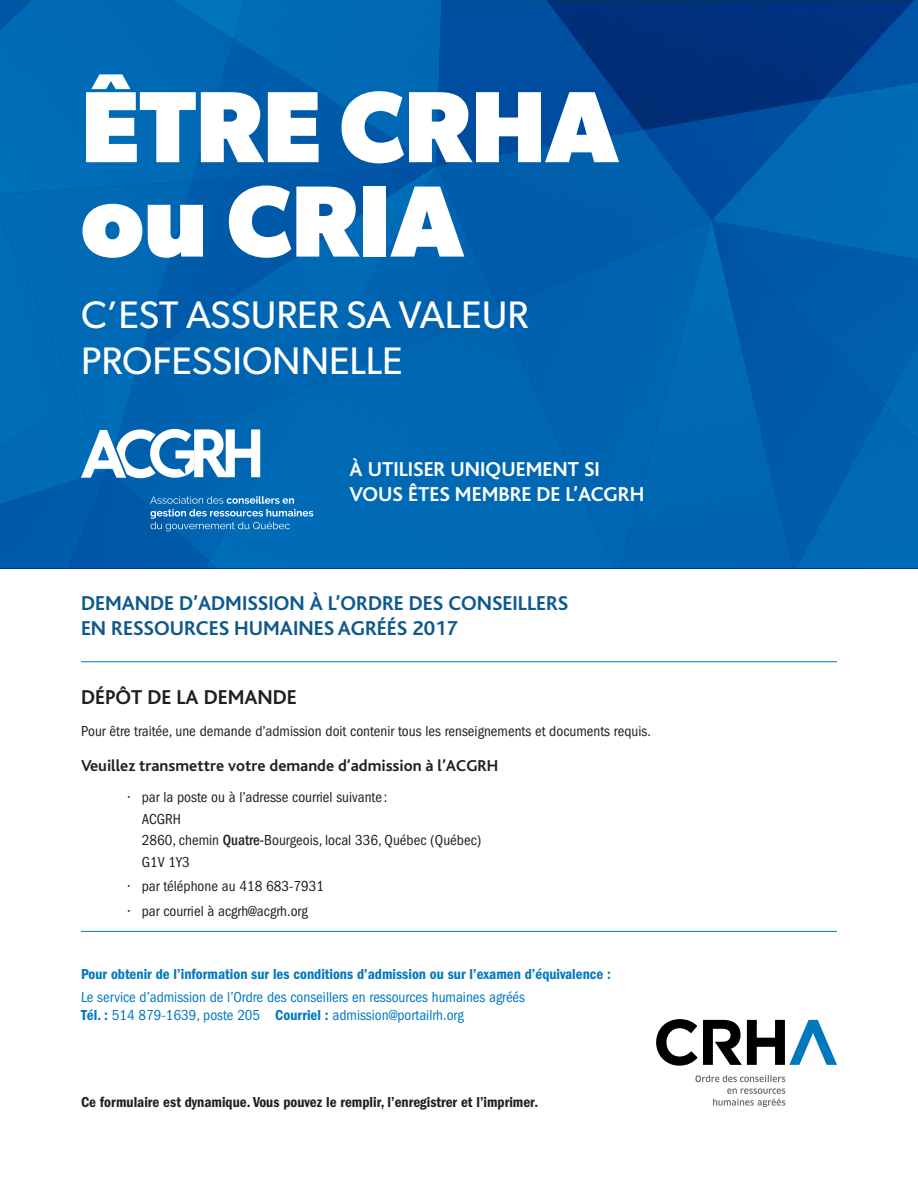
<style>
.page{position:relative;width:918px;height:1188px;background:#fff}
.page>*{position:absolute;margin:0;border:0;box-sizing:border-box;transform-origin:0 0}
.t1{font:700 101.55px/94.3px "Gibson";color:#fff}
.t2{font:38.4px/46.2px "Gibson";color:#fff}
.t3{font:700 21px/25.2px "Bliss";color:#0e598c}
.t4{font:700 21px/25.2px "Bliss";color:#fff}
.t5{font:700 21px "Bliss";color:#231f20}
.t6{font:700 16.5px "Bliss";color:#231f20}
.t7{font:condensed 15px/21.3px "Franklin Gothic";color:#231f20}
.t8{font:condensed 15px/18px "Franklin Gothic";color:#0078c0}
.t9{font:600 condensed 15px "Franklin Gothic";color:#0078c0}
.t10{font:600 condensed 15px "Franklin Gothic";color:#231f20}
.s1{font-weight:500}
.s2{font-weight:600}
</style>
<div class="page">
<svg style="left:0;top:0;width:918px;height:568px;fill:#0065b1"></svg>
<svg style="left:656px;top:1019px;width:181px;height:47px"></svg>
<svg style="left:695px;top:1075px;width:90px;height:7px"></svg>
<svg style="left:713px;top:1088px;width:72px;height:19px"></svg>
<svg style="left:150px;top:496px;width:163px;height:35px"></svg>
<svg style="left:81px;top:429px;width:179px;height:49px"></svg>
<hr style="left:81px;top:931px;width:756px;height:1px;background:#0078c0">
<hr style="left:81px;top:661px;width:756px;height:1px;background:#0078c0">
<h1 class="t1" style="left:81px;top:77px;width:539px">ÊTRE CRHA ou CRIA</h1>
<h2 class="t2" style="left:81px;top:291px;width:449px">C’EST ASSURER SA VALEUR<br>PROFESSIONNELLE</h2>
<h3 class="t4" style="left:350px;top:457px;width:296px">À UTILISER UNIQUEMENT SI<br>VOUS ÊTES MEMBRE DE L’ACGRH</h3>
<h3 class="t3" style="left:81px;top:591px;width:489px">DEMANDE D’ADMISSION À L’ORDRE DES CONSEILLERS<br>EN RESSOURCES HUMAINES AGRÉÉS 2017</h3>
<h3 class="t5" style="left:81px;top:686px;width:217px">DÉPÔT DE LA DEMANDE</h3>
<p class="t7" style="left:81px;top:720px;width:571px">Pour être traitée, une demande d’admission doit contenir tous les renseignements et documents requis.</p>
<p class="t6" style="left:81px;top:757px;width:419px">Veuillez transmettre votre demande d’admission à l’ACGRH</p>
<p class="t7" style="left:142px;top:787px;width:341px;text-indent:-14px">• par la poste ou à l’adresse courriel suivante :<br>ACGRH<br>2860, chemin <span class="s1">Quatre-</span>Bourgeois, local 336, Québec (Québec)<br>G1V 1Y3</p>
<p class="t7" style="left:128px;top:876px;width:197px">• par téléphone au 418 683-7931</p>
<p class="t7" style="left:128px;top:901px;width:181px">• par courriel à acgrh@acgrh.org</p>
<p class="t9" style="left:81px;top:966px;width:532px">Pour obtenir de l’information sur les conditions d’admission ou sur l’examen d’équivalence :</p>
<p class="t8" style="left:81px;top:988px;width:446px">Le service d’admission de l’Ordre des conseillers en ressources humaines agréés<br><span class="s2">Tél. :</span> 514 879-1639, poste 205 <span class="s2">Courriel :</span> admission@portailrh.org</p>
<p class="t10" style="left:81px;top:1093px;width:459px">Ce formulaire est dynamique. Vous pouvez le remplir, l’enregistrer et l’imprimer.</p>
</div>
